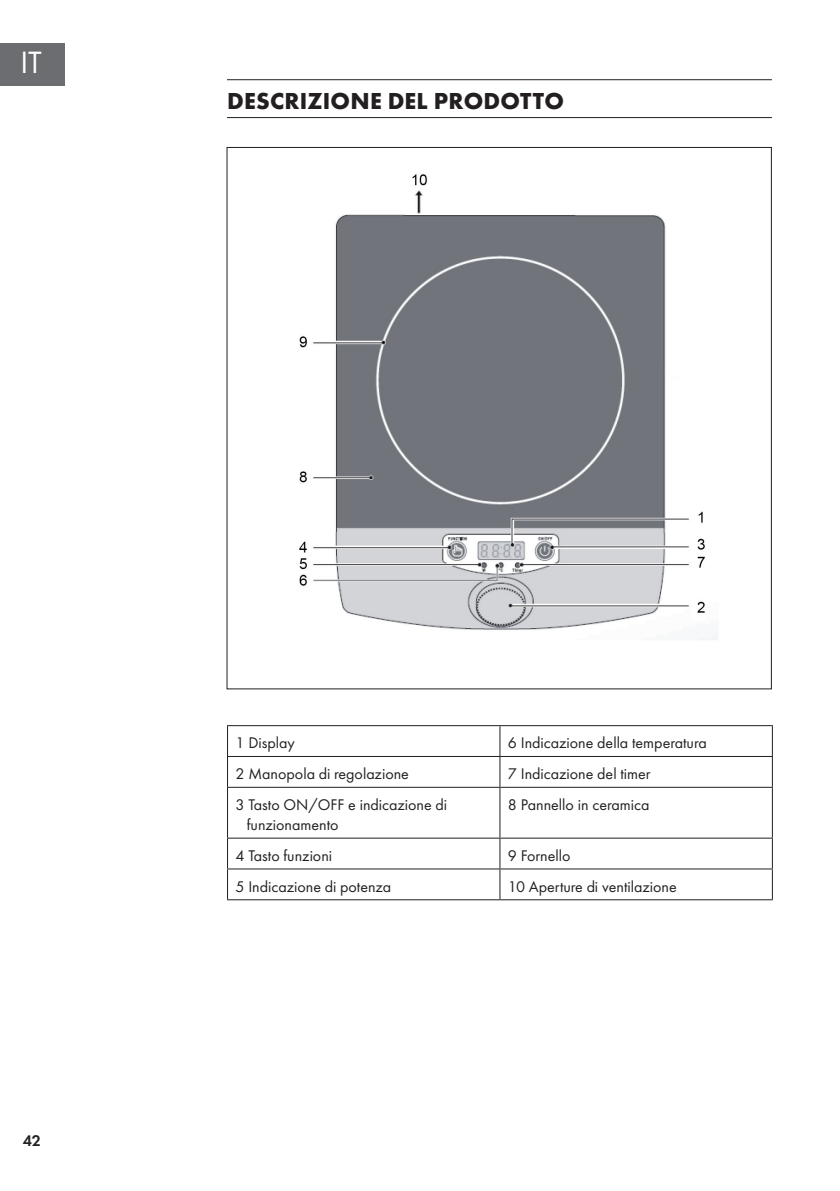
<style>
.page{position:relative;width:840px;height:1191px;background:#fff}
.page>*{position:absolute;margin:0;border:0;box-sizing:border-box;transform-origin:0 0}
.t1{font:32px "Futura PTW08";color:#fff}
.t2{font:700 24px "Futura PTW08";letter-spacing:.01em;color:#231f20}
.t3{font:16px/20px "Futura PTW08";color:#231f20}
.t4{font:600 16px "Futura PTW08";color:#231f20}
</style>
<div class="page">
<div style="left:0;top:43px;width:65px;height:42px;background:#6c6d70"></div>
<hr style="left:227px;top:79px;width:544px;height:1px;background:#231f20">
<hr style="left:227px;top:117px;width:544px;height:1px;background:#231f20">
<hr style="left:227px;top:725px;width:272px;height:1px;background:#231f20">
<hr style="left:227px;top:726px;width:1px;height:30px;background:#231f20">
<hr style="left:499px;top:725px;width:273px;height:1px;background:#231f20">
<hr style="left:499px;top:726px;width:1px;height:30px;background:#231f20">
<hr style="left:771px;top:726px;width:1px;height:30px;background:#231f20">
<hr style="left:227px;top:756px;width:272px;height:1px;background:#231f20">
<hr style="left:227px;top:757px;width:1px;height:30px;background:#231f20">
<hr style="left:499px;top:756px;width:273px;height:1px;background:#231f20">
<hr style="left:499px;top:757px;width:1px;height:30px;background:#231f20">
<hr style="left:771px;top:757px;width:1px;height:30px;background:#231f20">
<hr style="left:227px;top:787px;width:272px;height:1px;background:#231f20">
<hr style="left:227px;top:788px;width:1px;height:49px;background:#231f20">
<hr style="left:499px;top:787px;width:273px;height:1px;background:#231f20">
<hr style="left:499px;top:788px;width:1px;height:49px;background:#231f20">
<hr style="left:771px;top:788px;width:1px;height:49px;background:#231f20">
<hr style="left:227px;top:837px;width:272px;height:1px;background:#231f20">
<hr style="left:227px;top:838px;width:1px;height:30px;background:#231f20">
<hr style="left:499px;top:837px;width:273px;height:1px;background:#231f20">
<hr style="left:499px;top:838px;width:1px;height:30px;background:#231f20">
<hr style="left:771px;top:838px;width:1px;height:30px;background:#231f20">
<hr style="left:227px;top:868px;width:272px;height:1px;background:#231f20">
<hr style="left:227px;top:869px;width:1px;height:30px;background:#231f20">
<hr style="left:499px;top:868px;width:273px;height:1px;background:#231f20">
<hr style="left:499px;top:869px;width:1px;height:30px;background:#231f20">
<hr style="left:771px;top:869px;width:1px;height:30px;background:#231f20">
<hr style="left:227px;top:899px;width:272px;height:1px;background:#231f20">
<hr style="left:499px;top:899px;width:273px;height:1px;background:#231f20">
<img style="left:299px;top:174px;width:419px;height:466px">
<h1 class="t1" style="left:20px;top:43px;width:23px">IT</h1>
<h2 class="t2" style="left:227px;top:85px;width:338px">DESCRIZIONE DEL PRODOTTO</h2>
<p class="t4" style="left:23px;top:1130px;width:20px">42</p>
<p class="t3" style="left:235px;top:733px;width:61px">1 Display</p>
<p class="t3" style="left:507px;top:733px;width:200px">6 Indicazione della temperatura</p>
<p class="t3" style="left:235px;top:764px;width:175px">2 Manopola di regolazione</p>
<p class="t3" style="left:507px;top:764px;width:144px">7 Indicazione del timer</p>
<p class="t3" style="left:246px;top:794px;width:202px;text-indent:-11px">3 Tasto ON/OFF e indicazione di funzionamento</p>
<p class="t3" style="left:507px;top:794px;width:143px">8 Pannello in ceramica</p>
<p class="t3" style="left:235px;top:845px;width:98px">4 Tasto funzioni</p>
<p class="t3" style="left:507px;top:845px;width:64px">9 Fornello</p>
<p class="t3" style="left:235px;top:876px;width:157px">5 Indicazione di potenza</p>
<p class="t3" style="left:507px;top:876px;width:170px">10 Aperture di ventilazione</p>
</div>
